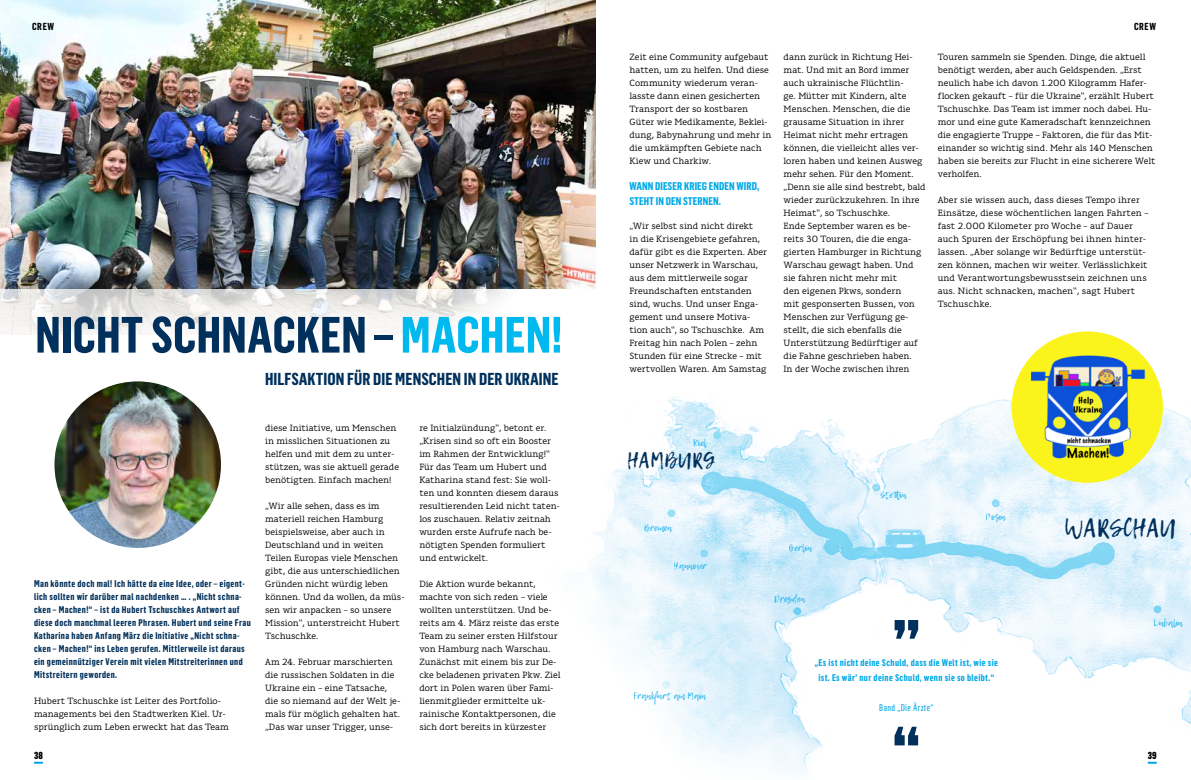
<style>
.page{position:relative;width:1191px;height:780px;background:#fff}
.page>*{position:absolute;margin:0;border:0;box-sizing:border-box;transform-origin:0 0}
.t1{font:700 60px "Flama";color:#00305b}
.t2{font:700 50px "Flama Condensed";letter-spacing:.005em;color:#00305b}
.t3{font:24.2px "Lemon Tuesday";letter-spacing:.005em;color:#00305b}
.t4{font:20.5px "Lemon Tuesday";letter-spacing:.005em;color:#00305b}
.t5{font:700 17px "Flama Condensed";letter-spacing:.005em;color:#00305b}
.t6{font:700 11px/14.4px "Flama Condensed";letter-spacing:.005em;color:#00a9e8}
.t7{font:700 10px "Flama Condensed";letter-spacing:.06em;color:#000}
.t8{font:900 10px "Flama Condensed";color:#000}
.t9{font:700 9.5px/13px "Flama Condensed";letter-spacing:.04em;color:#00305b}
.t10{font:700 9.5px/15px "Flama Condensed";letter-spacing:.04em;color:#00a9e8;text-align:center}
.t11{font:9.5px "Flama Condensed Basic";letter-spacing:.04em;color:#00a9e8}
.t12{font:9.1px "Lemon Tuesday";letter-spacing:.005em;color:#00a9e8}
.t13{font:9px/13px "Karlo Serif";color:#000}
.s1{color:#00b9ee}
</style>
<div class="page">
<img style="left:0;top:0;width:595px;height:289px">
<img style="left:580px;top:342px;width:611px;height:434px">
<svg style="left:0;top:289px;width:596px;height:97px"></svg>
<img style="left:54px;top:381px;width:167px;height:167px;border-radius:83px">
<img style="left:1011px;top:331px;width:152px;height:152px;border-radius:76px">
<svg style="left:1147px;top:761px;width:9px;height:2px"></svg>
<svg style="left:34px;top:761px;width:9px;height:2px"></svg>
<p class="t7" style="left:32px;top:20px;width:23px">CREW</p>
<p class="t7" style="left:1134px;top:20px;width:23px">CREW</p>
<h2 class="t2" style="left:35px;top:303px;width:528px">NICHT SCHNACKEN – <span class="s1">MACHEN!</span></h2>
<h3 class="t5" style="left:265px;top:368px;width:295px">HILFSAKTION FÜR DIE MENSCHEN IN DER UKRAINE</h3>
<p class="t9" style="left:34px;top:576px;width:218px">Man könnte doch mal! Ich hätte da eine Idee, oder – eigent&shy;lich sollten wir darüber mal nachdenken … . „Nicht schna&shy;cken – Machen!“ – ist da Hubert Tschuschkes Antwort auf diese doch manchmal leeren Phrasen. Hubert und seine Frau Katharina haben Anfang März die Initiative „Nicht schna&shy;cken – Machen!“ ins Leben gerufen. Mittlerweile ist daraus ein gemeinnütziger Verein mit vielen Mitstreiterinnen und Mitstreitern geworden.</p>
<p class="t13" style="left:34px;top:694px;width:196px">Hubert Tschuschke ist Leiter des Portfolio&shy;managements bei den Stadtwerken Kiel. Ur&shy;sprünglich zum Leben erweckt hat das Team</p>
<p class="t13" style="left:265px;top:421px;width:135px">diese Initiative, um Menschen in misslichen Situationen zu helfen und mit dem zu unter&shy;stützen, was sie aktuell gerade benötigten. Einfach machen!</p>
<p class="t13" style="left:265px;top:499px;width:141px">„Wir alle sehen, dass es im materiell reichen Hamburg beispielsweise, aber auch in<br>Deutschland und in weiten<br>Teilen Europas viele Menschen gibt, die aus unterschiedlichen<br>Gründen nicht würdig leben können. Und da wollen, da müs&shy;sen wir anpacken – so unsere<br>Mission“, unterstreicht Hubert<br>Tschuschke.</p>
<p class="t13" style="left:265px;top:655px;width:137px">Am 24. Februar marschierten die russischen Soldaten in die<br>Ukraine ein – eine Tatsache, die so niemand auf der Welt je&shy;mals für möglich gehalten hat. „Das war unser Trigger, unse-</p>
<p class="t13" style="left:419px;top:421px;width:142px">re Initialzündung“, betont er. „Krisen sind so oft ein Booster im Rahmen der Entwicklung!“<br>Für das Team um Hubert und<br>Katharina stand fest: Sie woll&shy;ten und konnten diesem daraus resultierenden Leid nicht taten&shy;los zuschauen. Relativ zeitnah wurden erste Aufrufe nach be&shy;nötigten Spenden formuliert und entwickelt.</p>
<p class="t13" style="left:419px;top:577px;width:143px">Die Aktion wurde bekannt, machte von sich reden – viele wollten unterstützen. Und be&shy;reits am 4. März reiste das erste<br>Team zu seiner ersten Hilfstour von Hamburg nach Warschau.<br>Zunächst mit einem bis zur De&shy;cke beladenen privaten Pkw. Ziel dort in Polen waren über Fami&shy;lienmitglieder ermittelte uk&shy;rainische Kontaktpersonen, die sich dort bereits in kürzester</p>
<p class="t13" style="left:629px;top:50px;width:143px">Zeit eine Community aufgebaut hatten, um zu helfen. Und diese<br>Community wiederum veran&shy;lasste dann einen gesicherten<br>Transport der so kostbaren<br>Güter wie Medikamente, Beklei&shy;dung, Babynahrung und mehr in die umkämpften Gebiete nach<br>Kiew und Charkiw.</p>
<p class="t6" style="left:629px;top:179px;width:131px">WANN DIESER KRIEG ENDEN WIRD,<br>STEHT IN DEN STERNEN.</p>
<p class="t13" style="left:629px;top:219px;width:139px">„Wir selbst sind nicht direkt<br>in die Krisengebiete gefahren, dafür gibt es die Experten. Aber unser Netzwerk in Warschau, aus dem mittlerweile sogar<br>Freundschaften entstanden sind, wuchs. Und unser Enga&shy;gement und unsere Motiva&shy;tion auch“, so Tschuschke. Am<br>Freitag hin nach Polen – zehn<br>Stunden für eine Strecke – mit wertvollen Waren. Am Samstag</p>
<p class="t13" style="left:783px;top:50px;width:143px">dann zurück in Richtung Hei&shy;mat. Und mit an Bord immer auch ukrainische Flüchtlin-<br>ge. Mütter mit Kindern, alte<br>Menschen. Menschen, die die grausame Situation in ihrer<br>Heimat nicht mehr ertragen können, die vielleicht alles ver&shy;loren haben und keinen Ausweg mehr sehen. Für den Moment. „Denn sie alle sind bestrebt, bald wieder zurückzukehren. In ihre<br>Heimat“, so Tschuschke.<br>Ende September waren es be&shy;reits 30 Touren, die die enga&shy;gierten Hamburger in Richtung<br>Warschau gewagt haben. Und sie fahren nicht mehr mit<br>den eigenen Pkws, sondern<br>mit gesponserten Bussen, von<br>Menschen zur Verfügung ge&shy;stellt, die sich ebenfalls die<br>Unterstützung Bedürftiger auf die Fahne geschrieben haben.<br>In der Woche zwischen ihren</p>
<p class="t13" style="left:937px;top:50px;width:219px">Touren sammeln sie Spenden. Dinge, die aktuell benötigt werden, aber auch Geldspenden. „Erst neulich habe ich davon 1.200 Kilogramm Hafer&shy;flocken gekauft – für die Ukraine“, erzählt Hubert Tschuschke. Das Team ist immer noch dabei. Hu&shy;mor und eine gute Kameradschaft kennzeichnen die engagierte Truppe – Faktoren, die für das Mit&shy;einander so wichtig sind. Mehr als 140 Menschen haben sie bereits zur Flucht in eine sicherere Welt verholfen.</p>
<p class="t13" style="left:937px;top:193px;width:212px">Aber sie wissen auch, dass dieses Tempo ihrer Einsätze, diese wöchentlichen langen Fahrten – fast 2.000 Kilometer pro Woche – auf Dauer auch Spuren der Erschöpfung bei ihnen hinter&shy;lassen. „Aber solange wir Bedürftige unterstüt&shy;zen können, machen wir weiter. Verlässlichkeit und Verantwortungsbewusstsein zeichnen uns aus. Nicht schnacken, machen“, sagt Hubert Tschuschke.</p>
<p class="t12" style="left:693px;top:437px;width:15px">Kiel</p>
<h3 class="t4" style="left:627px;top:448px;width:90px">HAMBURG</h3>
<p class="t12" style="left:644px;top:523px;width:29px">Bremen</p>
<p class="t12" style="left:674px;top:560px;width:34px">Hannover</p>
<p class="t12" style="left:788px;top:542px;width:24px">Berlin</p>
<p class="t12" style="left:880px;top:490px;width:27px">Stettin</p>
<p class="t12" style="left:985px;top:511px;width:21px">Posen</p>
<h3 class="t3" style="left:1064px;top:513px;width:114px">WARSCHAU</h3>
<p class="t12" style="left:634px;top:690px;width:73px">Frankfurt am Main</p>
<p class="t12" style="left:774px;top:593px;width:32px">Dresden</p>
<h1 class="t1" style="left:890px;top:565px;width:33px">„</h1>
<p class="t10" style="left:814px;top:654px;width:185px">„Es ist nicht deine Schuld, dass die Welt ist, wie sie ist. Es wär' nur deine Schuld, wenn sie so bleibt.“</p>
<p class="t11" style="left:879px;top:701px;width:56px">Band „Die Ärzte“</p>
<h1 class="t1" style="left:890px;top:704px;width:33px">“</h1>
<p class="t12" style="left:1153px;top:617px;width:30px">Lubalin</p>
<p class="t8" style="left:34px;top:748px;width:10px">38</p>
<p class="t8" style="left:1147px;top:748px;width:10px">39</p>
</div>
